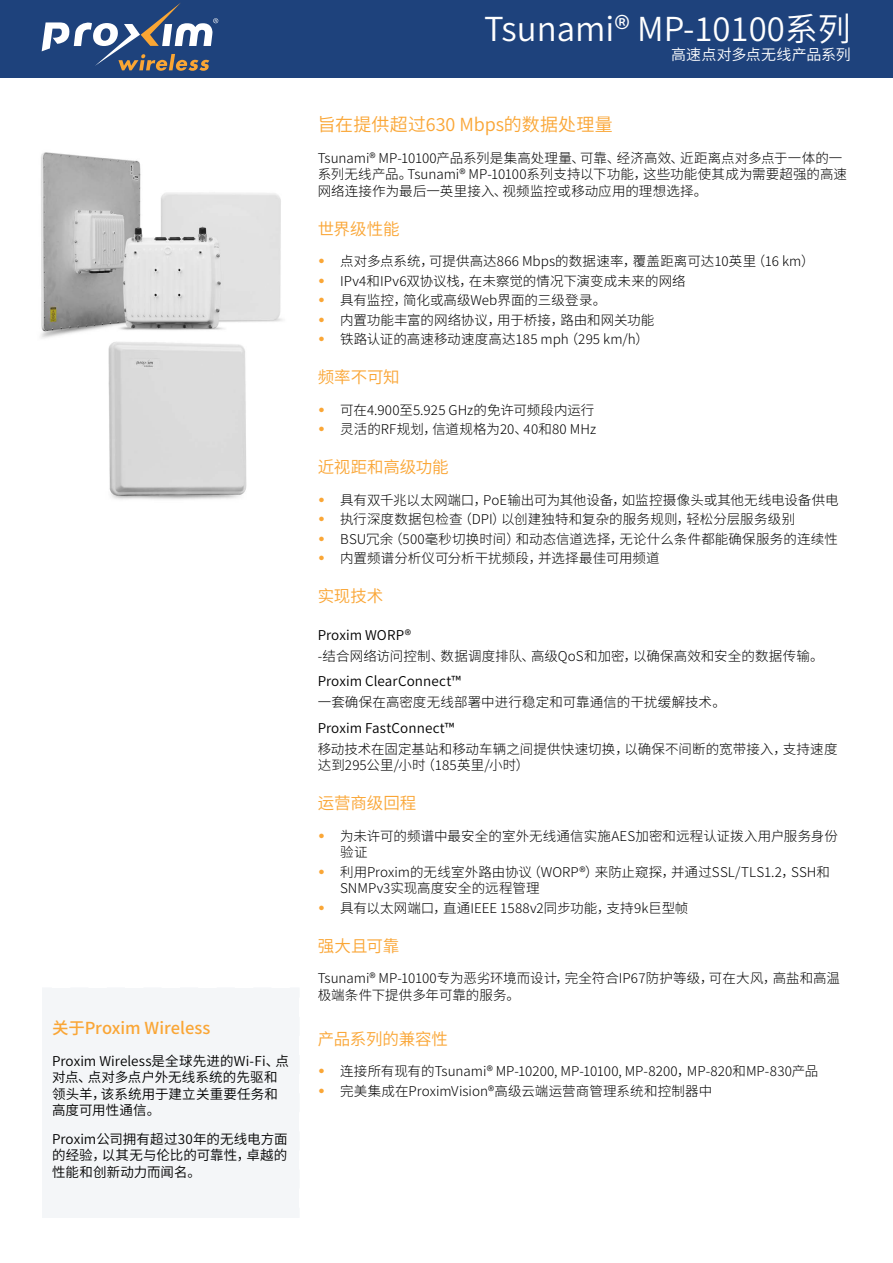
<style>
.page{position:relative;width:893px;height:1263px;background:#fff}
.page>*{position:absolute;margin:0;border:0;box-sizing:border-box;transform-origin:0 0}
.t1{font:33px "Source Han Sans CN";color:#fff}
.t2{font:18px "Source Han Sans CN";letter-spacing:.005em;color:#faa636}
.t3{font:16.5px "Source Han Sans CN";letter-spacing:-.005em;color:#faa636}
.t4{font:500 16.5px "Source Han Sans CN";color:#faa636}
.t5{font:15px "Source Han Sans CN";letter-spacing:-.005em;color:#fff}
.t6{font:300 13.5px/16.5px "Source Han Sans CN";letter-spacing:.005em;color:#000}
.t7{font:13.5px/16.5px "Source Han Sans CN";letter-spacing:.005em;color:#000}
.s1{font-family:"Proxima Nova";font-weight:400;font-size:21px;color:#faa636}
</style>
<div class="page">
<div style="left:0;top:0;width:893px;height:77px;background:#1e427c"></div>
<svg style="left:42px;top:3px;width:176px;height:68px"></svg>
<div style="left:42px;top:988px;width:257px;height:230px;background:#f4f6f8"></div>
<img style="left:41px;top:152px;width:242px;height:348px">
<p class="t4" style="left:52px;top:1019px;width:160px">关于Proxim Wireless</p>
<p class="t7" style="left:52px;top:1053px;width:238px">Proxim Wireless是全球先进的Wi-Fi、点对点、点对多点户外无线系统的先驱和领头羊，该系统用于建立关重要任务和高度可用性通信。</p>
<p class="t7" style="left:52px;top:1131px;width:237px;text-align:justify">Proxim公司拥有超过30年的无线电方面的经验，以其无与伦比的可靠性，卓越的性能和创新动力而闻名。</p>
<h1 class="t1" style="left:484px;top:10px;width:368px">Tsunami® MP-10100系列</h1>
<p class="t5" style="left:671px;top:47px;width:181px">高速点对多点无线产品系列</p>
<h2 class="t2" style="left:318px;top:115px;width:297px">旨在提供超过630 Mbps的数据处理量</h2>
<p class="t6" style="left:318px;top:150px;width:531px">Tsunami® MP-10100产品系列是集高处理量、可靠、经济高效、近距离点对多点于一体的一系列无线产品。Tsunami® MP-10100系列支持以下功能，这些功能使其成为需要超强的高速网络连接作为最后一英里接入、视频监控或移动应用的理想选择。</p>
<p class="t3" style="left:318px;top:219px;width:84px">世界级性能</p>
<p class="t6" style="left:318px;top:253px;width:498px"><span class="s1">•</span> 点对多点系统，可提供高达866 Mbps的数据速率，覆盖距离可达10英里（16 km）</p>
<p class="t6" style="left:318px;top:273px;width:370px"><span class="s1">•</span> IPv4和IPv6双协议栈，在未察觉的情况下演变成未来的网络</p>
<p class="t6" style="left:318px;top:292px;width:290px"><span class="s1">•</span> 具有监控，简化或高级Web界面的三级登录。</p>
<p class="t6" style="left:318px;top:312px;width:338px"><span class="s1">•</span> 内置功能丰富的网络协议，用于桥接，路由和网关功能</p>
<p class="t6" style="left:318px;top:331px;width:333px"><span class="s1">•</span> 铁路认证的高速移动速度高达185 mph（295 km/h）</p>
<p class="t3" style="left:318px;top:368px;width:84px">频率不可知</p>
<p class="t6" style="left:318px;top:402px;width:278px"><span class="s1">•</span> 可在4.900至5.925 GHz的免许可频段内运行</p>
<p class="t6" style="left:318px;top:421px;width:280px"><span class="s1">•</span> 灵活的RF规划，信道规格为20、40和80 MHz</p>
<p class="t3" style="left:318px;top:458px;width:133px">近视距和高级功能</p>
<p class="t6" style="left:318px;top:492px;width:523px"><span class="s1">•</span> 具有双千兆以太网端口，PoE输出可为其他设备，如监控摄像头或其他无线电设备供电</p>
<p class="t6" style="left:318px;top:511px;width:479px"><span class="s1">•</span> 执行深度数据包检查（DPI）以创建独特和复杂的服务规则，轻松分层服务级别</p>
<p class="t6" style="left:318px;top:531px;width:522px"><span class="s1">•</span> BSU冗余（500毫秒切换时间）和动态信道选择，无论什么条件都能确保服务的连续性</p>
<p class="t6" style="left:318px;top:550px;width:344px"><span class="s1">•</span> 内置频谱分析仪可分析干扰频段，并选择最佳可用频道</p>
<p class="t3" style="left:318px;top:587px;width:67px">实现技术</p>
<p class="t7" style="left:318px;top:627px;width:95px">Proxim WORP®</p>
<p class="t6" style="left:318px;top:648px;width:507px">-结合网络访问控制、数据调度排队、高级QoS和加密，以确保高效和安全的数据传输。</p>
<p class="t7" style="left:318px;top:673px;width:145px">Proxim ClearConnect™</p>
<p class="t6" style="left:318px;top:694px;width:410px">一套确保在高密度无线部署中进行稳定和可靠通信的干扰缓解技术。</p>
<p class="t7" style="left:318px;top:720px;width:138px">Proxim FastConnect™</p>
<p class="t6" style="left:318px;top:741px;width:521px">移动技术在固定基站和移动车辆之间提供快速切换，以确保不间断的宽带接入，支持速度达到295公里/小时（185英里/小时）</p>
<p class="t3" style="left:318px;top:794px;width:100px">运营商级回程</p>
<p class="t6" style="left:340px;top:828px;width:499px;text-indent:-22px"><span class="s1">•</span> 为未许可的频谱中最安全的室外无线通信实施AES加密和远程认证拨入用户服务身份验证</p>
<p class="t6" style="left:340px;top:864px;width:491px;text-indent:-22px"><span class="s1">•</span> 利用Proxim的无线室外路由协议（WORP®）来防止窥探，并通过SSL/TLS1.2，SSH和<br>SNMPv3实现高度安全的远程管理</p>
<p class="t6" style="left:318px;top:900px;width:372px"><span class="s1">•</span> 具有以太网端口，直通IEEE 1588v2同步功能，支持9k巨型帧</p>
<p class="t3" style="left:318px;top:936px;width:83px">强大且可靠</p>
<p class="t6" style="left:318px;top:970px;width:524px">Tsunami® MP-10100专为恶劣环境而设计，完全符合IP67防护等级，可在大风，高盐和高温极端条件下提供多年可靠的服务。</p>
<p class="t3" style="left:318px;top:1029px;width:132px">产品系列的兼容性</p>
<p class="t6" style="left:318px;top:1063px;width:502px"><span class="s1">•</span> 连接所有现有的Tsunami® MP-10200, MP-10100, MP-8200，MP-820和MP-830产品</p>
<p class="t6" style="left:318px;top:1083px;width:396px"><span class="s1">•</span> 完美集成在ProximVision®高级云端运营商管理系统和控制器中</p>
</div>
